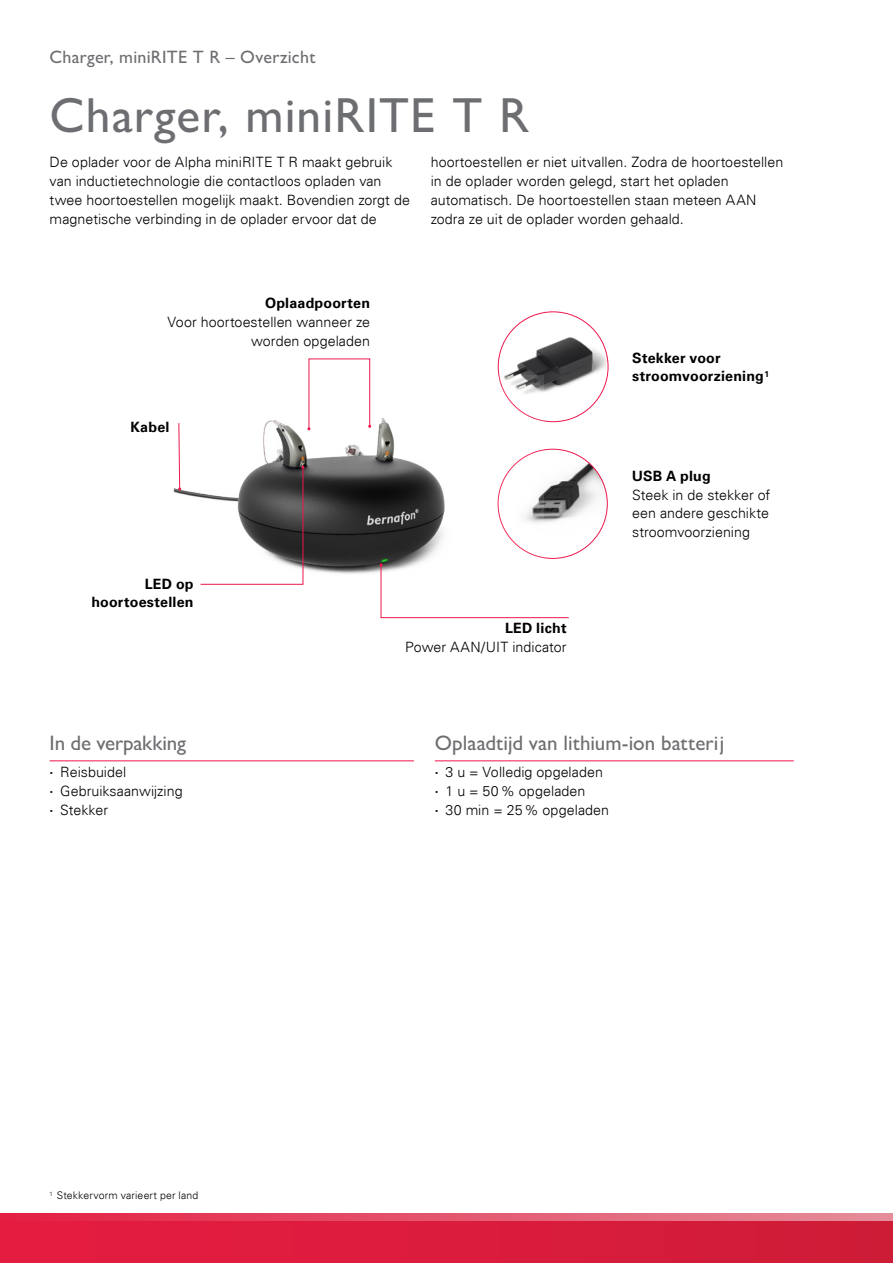
<style>
.page{position:relative;width:893px;height:1263px;background:#fff}
.page>*{position:absolute;margin:0;border:0;box-sizing:border-box;transform-origin:0 0}
.t1{font:500 49.5px "Gill Sans MT Pro";letter-spacing:.02em;color:#6d6e71}
.t2{font:500 21px "Gill Sans MT Pro";letter-spacing:-.005em;color:#6d6e71}
.t3{font:500 18px "Gill Sans MT Pro";letter-spacing:.015em;color:#6d6e71}
.t4{font:300 14.25px/18.8px "Univers Com 45";letter-spacing:.005em;color:#000}
.t5{font:700 14.25px/18.8px "Univers Com 65";letter-spacing:.015em;color:#000}
.t6{font:300 10.5px "Univers Com 45";letter-spacing:.015em;color:#000}
.s1{font-family:"Univers Com 65";font-weight:700}
</style>
<div class="page">
<div style="left:0;top:1214px;width:893px;height:49px;background:#db1c3d"></div>
<svg style="left:52px;top:1214px;width:841px;height:7px;background:#e45971"></svg>
<hr style="left:50px;top:761px;width:364px;height:1px;background:#ed174c">
<hr style="left:435px;top:761px;width:359px;height:1px;background:#ed174c">
<img style="left:498px;top:449px;width:109px;height:109px;border-radius:55px">
<img style="left:498px;top:312px;width:110px;height:110px;border-radius:55px">
<img style="left:173px;top:375px;width:371px;height:244px">
<svg style="left:200px;top:466px;width:104px;height:119px"></svg>
<svg style="left:307px;top:358px;width:64px;height:72px"></svg>
<svg style="left:379px;top:563px;width:190px;height:55px"></svg>
<svg style="left:178px;top:422px;width:3px;height:68px"></svg>
<p class="t3" style="left:50px;top:47px;width:268px">Charger, miniRITE T R – Overzicht</p>
<h1 class="t1" style="left:50px;top:85px;width:481px">Charger, miniRITE T R</h1>
<p class="t4" style="left:50px;top:153px;width:362px">De oplader voor de Alpha miniRITE T R maakt gebruik van inductietechnologie die contactloos opladen van twee hoortoestellen mogelijk maakt. Bovendien zorgt de magnetische verbinding in de oplader ervoor dat de</p>
<p class="t4" style="left:431px;top:153px;width:354px">hoortoestellen er niet uitvallen. Zodra de hoortoestellen in de oplader worden gelegd, start het opladen automatisch. De hoortoestellen staan meteen AAN zodra ze uit de oplader worden gehaald.</p>
<p class="t5" style="left:265px;top:294px;width:107px">Oplaadpoorten</p>
<p class="t4" style="left:168px;top:312px;width:204px;text-align:right">Voor hoortoestellen wanneer ze worden opgeladen</p>
<p class="t5" style="left:131px;top:418px;width:40px">Kabel</p>
<p class="t5" style="left:91px;top:574px;width:104px;text-align:right">LED op hoortoestellen</p>
<h2 class="t2" style="left:50px;top:730px;width:138px">In de verpakking</h2>
<p class="t4" style="left:50px;top:763px;width:135px"><span class="s1">·</span> Reisbuidel<br><span class="s1">·</span> Gebruiksaanwijzing <span class="s1">·</span> Stekker</p>
<p class="t5" style="left:632px;top:348px;width:138px">Stekker voor stroomvoorziening<sup>1</sup></p>
<p class="t5" style="left:505px;top:619px;width:63px">LED licht</p>
<p class="t4" style="left:405px;top:638px;width:163px">Power AAN/UIT indicator</p>
<p class="t5" style="left:632px;top:466px;width:80px">USB A plug</p>
<p class="t4" style="left:632px;top:485px;width:140px;text-align:justify">Steek in de stekker of een andere geschikte stroomvoorziening</p>
<h2 class="t2" style="left:435px;top:730px;width:291px">Oplaadtijd van lithium-ion batterij</h2>
<p class="t4" style="left:435px;top:763px;width:176px"><span class="s1">·</span> 3 u = Volledig opgeladen <span class="s1">·</span> 1 u = 50% opgeladen<br><span class="s1">·</span> 30 min = 25% opgeladen</p>
<p class="t6" style="left:50px;top:1189px;width:150px"><sup>1</sup> Stekkervorm varieert per land</p>
</div>
